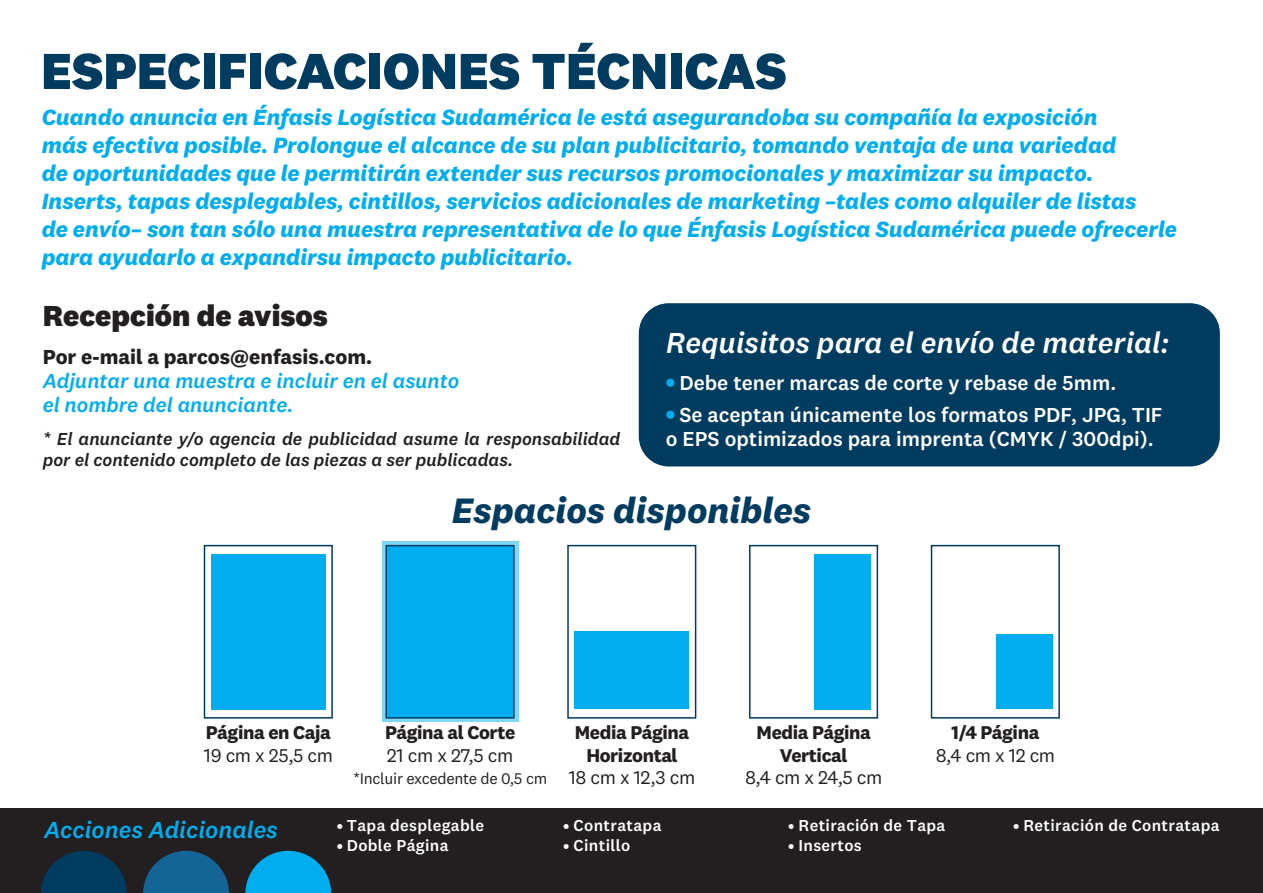
<style>
.page{position:relative;width:1263px;height:893px;background:#fff}
.page>*{position:absolute;margin:0;border:0;box-sizing:border-box;transform-origin:0 0}
.t1{font:800 52.5px "National 2";color:#003b60}
.t2{font:italic 700 36.6px "National 2";color:#003b60}
.t3{font:italic 500 30px "National 2";color:#fff}
.t4{font:800 30px "National 2";color:#231f20}
.t5{font:italic 500 24px "National 2";color:#00adee}
.t6{font:italic 700 22.8px/28px "National 2";color:#00adee}
.t7{font:500 21px/24px "National 2";color:#fff}
.t8{font:italic 500 21px/24px "National 2";color:#00adee}
.t9{font:700 21px "National 2";color:#231f20}
.t10{font:700 19.2px/22.4px "National 2";letter-spacing:-.02em;color:#231f20;text-align:center}
.t11{font:19.2px "National 2";letter-spacing:-.02em;color:#231f20}
.t12{font:italic 500 18px/21px "National 2";color:#231f20}
.t13{font:500 16.35px "National 2";letter-spacing:.02em;color:#fff}
.t14{font:16.05px "National 2";letter-spacing:-.02em;color:#231f20}
.s1{font-weight:900;color:#00adee}
</style>
<div class="page">
<div style="left:382px;top:541px;width:136px;height:181px;background:linear-gradient(to right,#80d6f6,#80d6f6)"></div>
<div style="left:0;top:808px;width:1263px;height:85px;background:#231f20"></div>
<div style="left:639px;top:303px;width:581px;height:163px;background:#003b60;border-radius:30px"></div>
<div style="left:385px;top:545px;width:130px;height:174px;background:#00adee;border:2px solid #003b60"></div>
<div style="left:931px;top:545px;width:129px;height:174px;background:#fff;border:2px solid #003b60"></div>
<div style="left:996px;top:634px;width:57px;height:75px;background:#00adee"></div>
<div style="left:749px;top:545px;width:129px;height:174px;background:#fff;border:2px solid #003b60"></div>
<div style="left:814px;top:554px;width:57px;height:155px;background:#00adee"></div>
<div style="left:567px;top:545px;width:129px;height:174px;background:#fff;border:2px solid #003b60"></div>
<div style="left:574px;top:631px;width:115px;height:78px;background:#00adee"></div>
<div style="left:204px;top:545px;width:129px;height:174px;background:#fff;border:2px solid #003b60"></div>
<div style="left:211px;top:554px;width:115px;height:155px;background:#00adee"></div>
<svg style="left:41px;top:851px;width:86px;height:42px"></svg>
<svg style="left:143px;top:851px;width:86px;height:42px"></svg>
<svg style="left:245px;top:851px;width:86px;height:42px"></svg>
<h1 class="t1" style="left:41px;top:38px;width:747px">ESPECIFICACIONES TÉCNICAS</h1>
<p class="t6" style="left:42px;top:102px;width:1137px">Cuando anuncia en Énfasis Logística Sudamérica le está asegurandoba su compañía la exposición<br>más efectiva posible. Prolongue el alcance de su plan publicitario, tomando ventaja de una variedad<br>de oportunidades que le permitirán extender sus recursos promocionales y maximizar su impacto.<br>Inserts, tapas desplegables, cintillos, servicios adicionales de marketing –tales como alquiler de listas<br>de envío– son tan sólo una muestra representativa de lo que Énfasis Logística Sudamérica puede ofrecerle para ayudarlo a expandirsu impacto publicitario.</p>
<h3 class="t4" style="left:43px;top:297px;width:287px">Recepción de avisos</h3>
<p class="t9" style="left:43px;top:344px;width:331px">Por e-mail a parcos@enfasis.com.</p>
<p class="t8" style="left:43px;top:368px;width:418px">Adjuntar una muestra e incluir en el asunto el nombre del anunciante.</p>
<p class="t12" style="left:43px;top:428px;width:579px">* El anunciante y/o agencia de publicidad asume la responsabilidad por el contenido completo de las piezas a ser publicadas.</p>
<h3 class="t3" style="left:666px;top:324px;width:505px">Requisitos para el envío de material:</h3>
<p class="t7" style="left:666px;top:371px;width:452px"><span class="s1">•</span> Debe tener marcas de corte y rebase de 5mm.</p>
<p class="t7" style="left:666px;top:402px;width:498px"><span class="s1">•</span> Se aceptan únicamente los formatos PDF, JPG, TIF o EPS optimizados para imprenta (CMYK / 300dpi).</p>
<h2 class="t2" style="left:452px;top:488px;width:361px">Espacios disponibles</h2>
<p class="t10" style="left:206px;top:721px;width:126px">Página en Caja</p>
<p class="t11" style="left:204px;top:743px;width:131px">19 cm x 25,5 cm</p>
<p class="t10" style="left:385px;top:721px;width:132px">Página al Corte</p>
<p class="t11" style="left:387px;top:743px;width:128px">21 cm x 27,5 cm</p>
<p class="t14" style="left:353px;top:769px;width:196px">*Incluir excedente de 0,5 cm</p>
<p class="t10" style="left:575px;top:721px;width:116px">Media Página<br>Horizontal</p>
<p class="t11" style="left:569px;top:766px;width:128px">18 cm x 12,3 cm</p>
<p class="t10" style="left:756px;top:721px;width:116px">Media Página<br>Vertical</p>
<p class="t11" style="left:745px;top:766px;width:139px">8,4 cm x 24,5 cm</p>
<p class="t10" style="left:952px;top:721px;width:89px">1/4 Página</p>
<p class="t11" style="left:936px;top:743px;width:121px">8,4 cm x 12 cm</p>
<p class="t5" style="left:44px;top:815px;width:235px">Acciones Adicionales</p>
<p class="t13" style="left:337px;top:816px;width:149px">• Tapa desplegable</p>
<p class="t13" style="left:337px;top:835px;width:113px">• Doble Página</p>
<p class="t13" style="left:563px;top:816px;width:100px">• Contratapa</p>
<p class="t13" style="left:563px;top:835px;width:69px">• Cintillo</p>
<p class="t13" style="left:788px;top:816px;width:159px">• Retiración de Tapa</p>
<p class="t13" style="left:788px;top:835px;width:75px">• Insertos</p>
<p class="t13" style="left:1013px;top:816px;width:208px">• Retiración de Contratapa</p>
</div>
